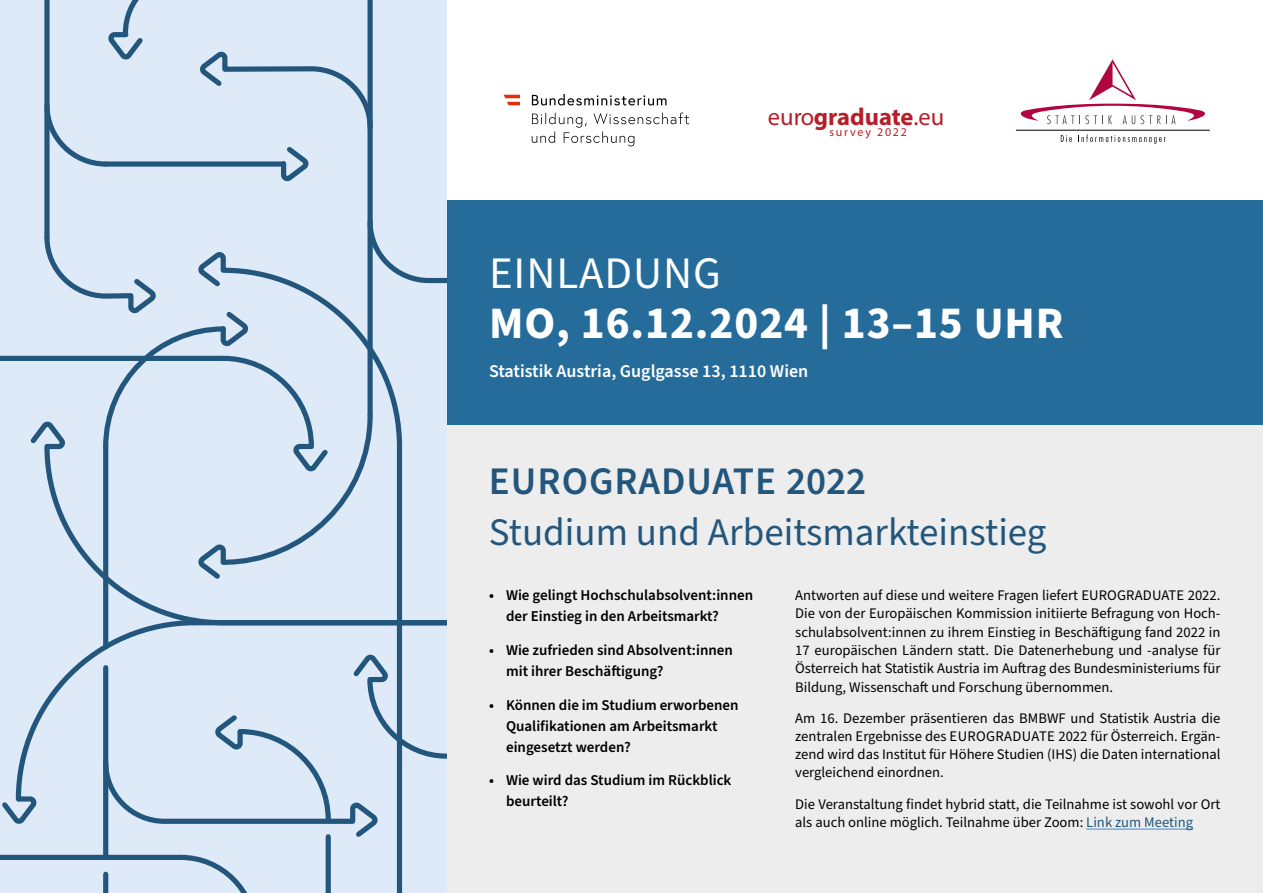
<style>
.page{position:relative;width:1263px;height:893px;background:#fff}
.page>*{position:absolute;margin:0;border:0;box-sizing:border-box;transform-origin:0 0}
.Einladung{font:700 45px "Source Sans Pro";letter-spacing:.02em;color:#fff}
.Einladung-2{font:45px "Source Sans Pro";letter-spacing:.02em;color:#fff}
.Titel{font:39px/51px "Source Sans Pro";color:#22567c}
.t1{font:700 24.45px "Myriad Pro";color:#b61f29}
.Ort{font:600 18px "Source Sans Pro";color:#fff}
.t2{font:600 15px/21px "Source Sans Pro";color:#000}
.P_Fließtext{font:14.7px/18.3px "Source Sans Pro";color:#000;text-align:justify}
.t3{font:12px "Myriad Pro";letter-spacing:.15em;color:#b61f29}
.s1{font-weight:400}
.s2{font-weight:600}
.s3{color:#22567c}
</style>
<div class="page">
<div style="left:446px;top:425px;width:817px;height:468px;background:#ededed"></div>
<div style="left:446px;top:200px;width:817px;height:225px;background:#266c9b"></div>
<svg style="left:1021px;top:59px;width:184px;height:65px"></svg>
<svg style="left:1061px;top:135px;width:11px;height:7px"></svg>
<svg style="left:1078px;top:135px;width:87px;height:9px"></svg>
<hr style="left:1016px;top:130px;width:194px;height:1px;background:#000">
<div style="left:0;top:0;width:446px;height:893px;background:#dfeaf8"></div>
<svg style="left:50px;top:112px;width:56px;height:55px"></svg>
<svg style="left:200px;top:53px;width:167px;height:66px"></svg>
<svg style="left:281px;top:147px;width:28px;height:35px"></svg>
<div style="left:103px;top:874px;width:5px;height:19px;background:#22567c"></div>
<div style="left:103px;top:668px;width:5px;height:189px;background:#22567c"></div>
<div style="left:326px;top:837px;width:5px;height:56px;background:#22567c"></div>
<div style="left:397px;top:446px;width:5px;height:447px;background:#22567c"></div>
<div style="left:367px;top:0;width:6px;height:415px;background:#22567c"></div>
<div style="left:44px;top:0;width:6px;height:237px;background:#22567c"></div>
<svg style="left:108px;top:0;width:35px;height:60px"></svg>
<div style="left:106px;top:161px;width:178px;height:6px;background:#22567c"></div>
<div style="left:0;top:855px;width:181px;height:5px;background:#22567c"></div>
<svg style="left:176px;top:854px;width:71px;height:39px"></svg>
<svg style="left:0;top:217px;width:446px;height:624px"></svg>
<hr style="left:1086px;top:828px;width:107px;height:2px;background:#7da9d4">
<svg style="left:532px;top:113px;width:157px;height:33px"></svg>
<svg style="left:532px;top:94px;width:134px;height:12px"></svg>
<svg style="left:504px;top:95px;width:16px;height:10px"></svg>
<p class="t1" style="left:768px;top:101px;width:178px"><span class="s1">euro</span>graduate<span class="s1">.eu</span></p>
<p class="t3" style="left:829px;top:125px;width:79px">survey 2022</p>
<h1 class="Einladung-2" style="left:489px;top:243px;width:233px">EINLADUNG</h1>
<h1 class="Einladung" style="left:489px;top:292px;width:576px">MO, 16.12.2024 | 13–15 UHR</h1>
<p class="Ort" style="left:489px;top:359px;width:321px">Statistik Austria, Guglgasse 13, 1110 Wien</p>
<p class="Titel" style="left:489px;top:457px;width:559px"><span class="s2">EUROGRADUATE 2022<br></span>Studium und Arbeitsmarkteinstieg</p>
<p class="t2" style="left:506px;top:585px;width:249px;text-indent:-17px">• Wie gelingt Hochschulabsolvent:innen der Einstieg in den Arbeitsmarkt?</p>
<p class="t2" style="left:506px;top:640px;width:228px;text-indent:-17px">• Wie zufrieden sind Absolvent:innen mit ihrer Beschäftigung?</p>
<p class="t2" style="left:506px;top:695px;width:234px;text-indent:-17px">• Können die im Studium erworbenen<br>Qualifikationen am Arbeitsmarkt eingesetzt werden?</p>
<p class="t2" style="left:506px;top:770px;width:227px;text-indent:-17px">• Wie wird das Studium im Rückblick beurteilt?</p>
<p class="P_Fließtext" style="left:795px;top:586px;width:427px">Antworten auf diese und weitere Fragen liefert EUROGRADUATE 2022.<br>Die von der Europäischen Kommission initiierte Befragung von Hoch&shy;schulabsolvent:innen zu ihrem Einstieg in Beschäftigung fand 2022 in 17 europäischen Ländern statt. Die Datenerhebung und -analyse für Österreich hat Statistik Austria im Auftrag des Bundesministeriums für Bildung, Wissenschaft und Forschung übernommen.</p>
<p class="P_Fließtext" style="left:795px;top:709px;width:427px">Am 16. Dezember präsentieren das BMBWF und Statistik Austria die zentralen Ergebnisse des EUROGRADUATE 2022 für Österreich. Ergän&shy;zend wird das Institut für Höhere Studien (IHS) die Daten international vergleichend einordnen.</p>
<p class="P_Fließtext" style="left:795px;top:795px;width:427px">Die Veranstaltung findet hybrid statt, die Teilnahme ist sowohl vor Ort als auch online möglich. Teilnahme über Zoom: <span class="s3">Link zum Meeting</span></p>
</div>
